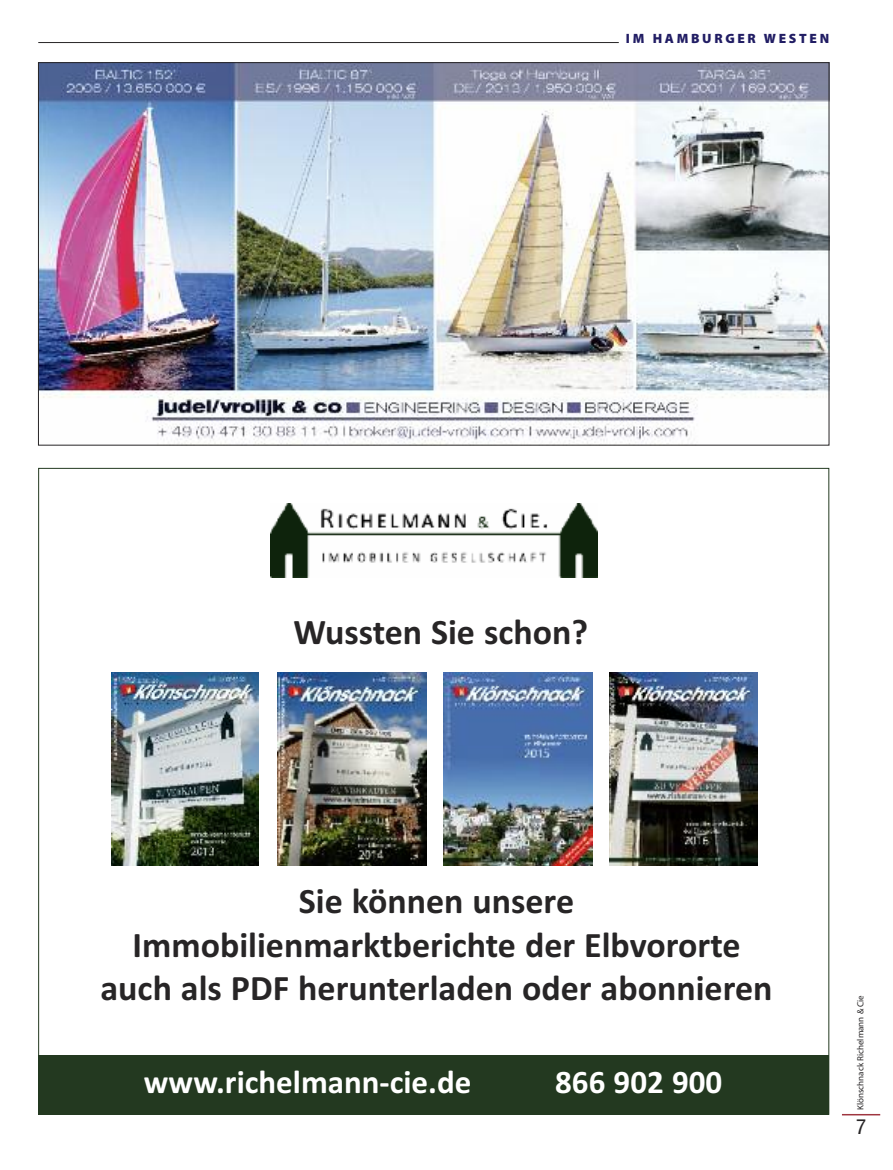
<style>
.page{position:relative;width:893px;height:1170px;background:#fff}
.page>*{position:absolute;margin:0;border:0;box-sizing:border-box;transform-origin:0 0}
.t1{font:700 36px/43.2px "Calibri";color:#272526;text-align:center}
.t2{font:700 33px "Calibri";color:#fff}
.t3{font:condensed 21px "Helvetica Neue";color:#272526}
.t4{font:13.5px "Adobe Corp ID Myriad Bl";letter-spacing:.2em;color:#211d64}
.t5{font:9px "Adobe Corp ID Myriad Rg";color:#272526}
</style>
<div class="page">
<hr style="left:842px;top:1113px;width:38px;height:2px;background:#9f3640">
<hr style="left:38px;top:42px;width:581px;height:1px;background:#272526">
<div style="left:38px;top:1054px;width:790px;height:60px;background:#233920"></div>
<img style="left:271px;top:504px;width:326px;height:73px">
<img style="left:40px;top:64px;width:787px;height:379px">
<img style="left:112px;top:672px;width:147px;height:193px">
<img style="left:277px;top:672px;width:149px;height:193px">
<img style="left:443px;top:672px;width:149px;height:193px">
<img style="left:609px;top:672px;width:149px;height:193px">
<p class="t4" style="left:626px;top:33px;width:205px">IM HAMBURGER WESTEN</p>
<p class="t1" style="left:293px;top:610px;width:296px">Wussten Sie schon?</p>
<p class="t1" style="left:101px;top:879px;width:673px">Sie können unsere<br>Immobilienmarktberichte der Elbvororte auch als PDF herunterladen oder abonnieren</p>
<p class="t2" style="left:144px;top:1061px;width:329px">www.richelmann-cie.de</p>
<p class="t2" style="left:555px;top:1061px;width:168px">866 902 900</p>
<p class="t5" style="left:857px;top:1110px;width:117px;rotate:-90deg">Klönschnack Richelmann &amp; Cie</p>
<p class="t3" style="left:856px;top:1118px;width:12px">7</p>
</div>
